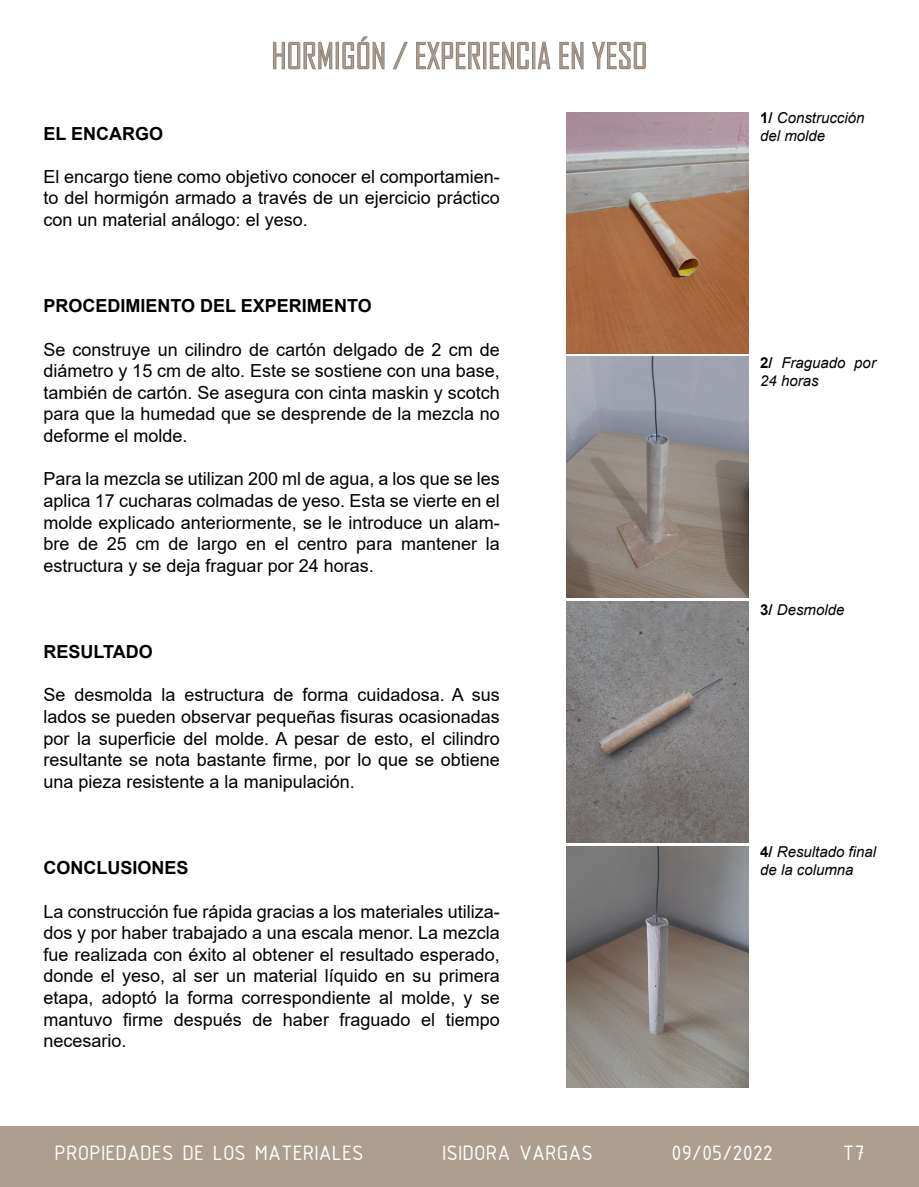
<style>
.page{position:relative;width:919px;height:1187px;background:#fff}
.page>*{position:absolute;margin:0;border:0;box-sizing:border-box;transform-origin:0 0}
.t1{font:34.5px "Agency FB";color:#998675}
.t2{font:22.5px "ISOCPEUR";color:#fff}
.t3{font:18px/21.6px "Arial";color:#000;text-align:justify}
.t4{font:700 18px "Arial";color:#000}
.t5{font:italic 15px/18px "Arial";color:#000}
.s1{font-weight:700;font-style:normal}
</style>
<div class="page">
<svg style="left:273px;top:41px;width:59px;height:29px"></svg>
<div style="left:336px;top:42px;width:3px;height:27px;border:1px solid #736357"></div>
<svg style="left:342px;top:36px;width:43px;height:34px"></svg>
<svg style="left:393px;top:42px;width:15px;height:27px"></svg>
<svg style="left:416px;top:41px;width:65px;height:28px"></svg>
<div style="left:483px;top:42px;width:3px;height:27px;border:1px solid #736357"></div>
<svg style="left:489px;top:41px;width:40px;height:29px"></svg>
<div style="left:532px;top:42px;width:3px;height:27px;border:1px solid #736357"></div>
<svg style="left:537px;top:41px;width:13px;height:28px"></svg>
<svg style="left:559px;top:42px;width:24px;height:27px"></svg>
<svg style="left:592px;top:41px;width:54px;height:29px"></svg>
<div style="left:0;top:1126px;width:918px;height:60px;background:#ad9e90"></div>
<img style="left:567px;top:112px;width:181px;height:241px">
<img style="left:567px;top:846px;width:181px;height:241px">
<img style="left:567px;top:357px;width:181px;height:241px">
<img style="left:567px;top:601px;width:181px;height:241px">
<h1 class="t1" style="left:271px;top:35px;width:377px">HORMIGÓN / EXPERIENCIA EN YESO</h1>
<p class="t4" style="left:43px;top:120px;width:121px">EL ENCARGO</p>
<p class="t3" style="left:43px;top:165px;width:458px">El encargo tiene como objetivo conocer el comportamien&shy;to del hormigón armado a través de un ejercicio práctico con un material análogo: el yeso.</p>
<p class="t4" style="left:43px;top:293px;width:330px">PROCEDIMIENTO DEL EXPERIMENTO</p>
<p class="t3" style="left:43px;top:338px;width:458px">Se construye un cilindro de cartón delgado de 2 cm de diámetro y 15 cm de alto. Este se sostiene con una base, también de cartón. Se asegura con cinta maskin y scotch para que la humedad que se desprende de la mezcla no deforme el molde.</p>
<p class="t3" style="left:43px;top:468px;width:458px">Para la mezcla se utilizan 200 ml de agua, a los que se les aplica 17 cucharas colmadas de yeso. Esta se vierte en el molde explicado anteriormente, se le introduce un alam&shy;bre de 25 cm de largo en el centro para mantener la estructura y se deja fraguar por 24 horas.</p>
<p class="t4" style="left:43px;top:639px;width:111px">RESULTADO</p>
<p class="t3" style="left:43px;top:684px;width:458px">Se desmolda la estructura de forma cuidadosa. A sus lados se pueden observar pequeñas fisuras ocasionadas por la superficie del molde. A pesar de esto, el cilindro resultante se nota bastante firme, por lo que se obtiene una pieza resistente a la manipulación.</p>
<p class="t4" style="left:43px;top:855px;width:147px">CONCLUSIONES</p>
<p class="t3" style="left:43px;top:900px;width:458px">La construcción fue rápida gracias a los materiales utiliza&shy;dos y por haber trabajado a una escala menor. La mezcla fue realizada con éxito al obtener el resultado esperado, donde el yeso, al ser un material líquido en su primera etapa, adoptó la forma correspondiente al molde, y se mantuvo firme después de haber fraguado el tiempo necesario.</p>
<p class="t5" style="left:760px;top:109px;width:106px"><span class="s1">1/</span> Construcción del molde</p>
<p class="t5" style="left:760px;top:353px;width:117px"><span class="s1">2/</span> Fraguado por<br>24 horas</p>
<p class="t5" style="left:760px;top:600px;width:86px"><span class="s1">3/</span> Desmolde</p>
<p class="t5" style="left:760px;top:842px;width:117px"><span class="s1">4/</span> Resultado final de la columna</p>
<p class="t2" style="left:55px;top:1138px;width:310px">PROPIEDADES DE LOS MATERIALES</p>
<p class="t2" style="left:442px;top:1138px;width:152px">ISIDORA VARGAS</p>
<p class="t2" style="left:671px;top:1138px;width:103px">09/05/2022</p>
<p class="t2" style="left:842px;top:1138px;width:23px">T7</p>
</div>
